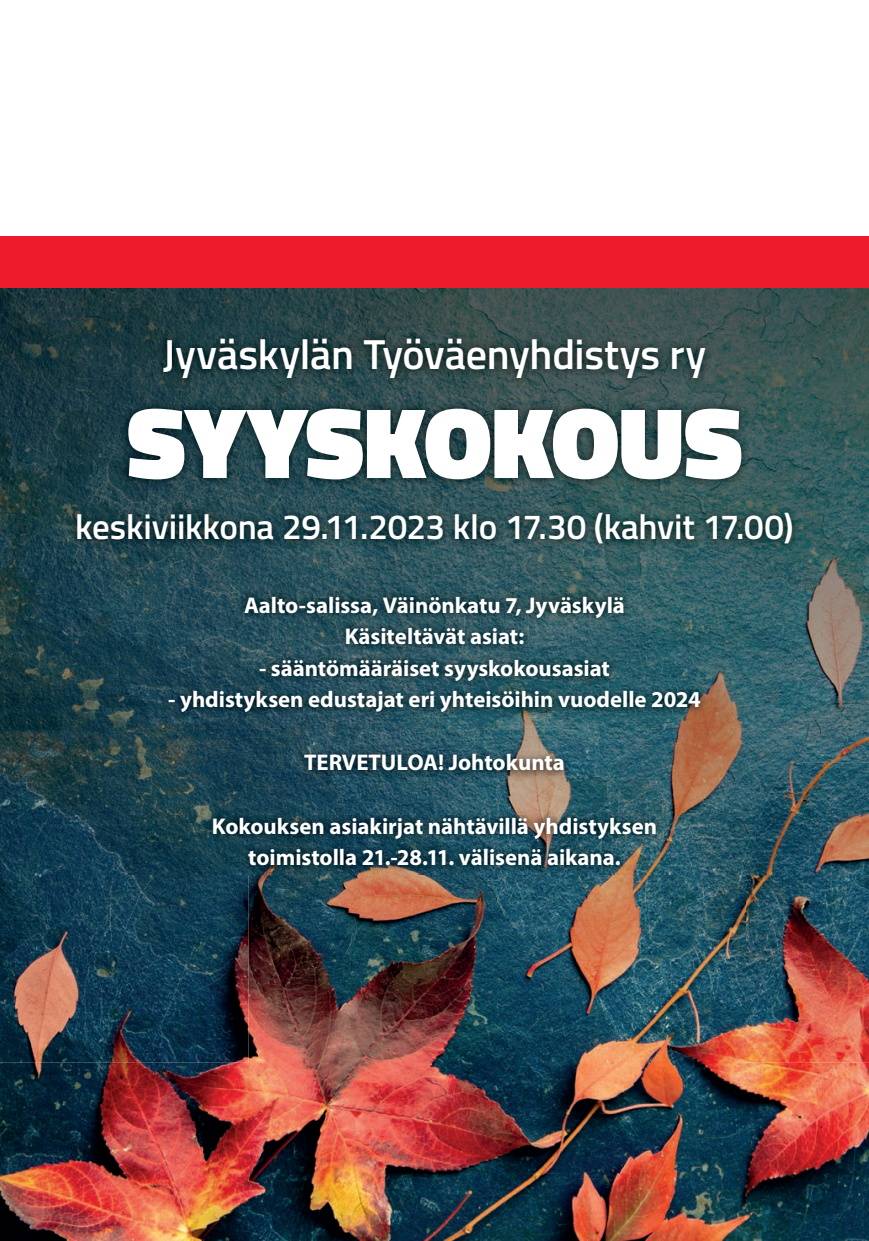
<style>
.page{position:relative;width:869px;height:1241px;background:#fff}
.page>*{position:absolute;margin:0;border:0;box-sizing:border-box;transform-origin:0 0}
.t1{font:900 101.5px "Titillium Web";letter-spacing:-.005em;color:#fff}
.t2{font:600 42px "Titillium Web";letter-spacing:-.005em;color:#fff}
.t3{font:600 35px "Titillium Web";letter-spacing:-.005em;color:#fff}
.t4{font:700 22.75px/31.5px "Myriad Pro";color:#fff;text-align:center}
</style>
<div class="page">
<img style="left:0;top:1062px;width:868px;height:178px">
<img style="left:745px;top:287px;width:123px;height:475px">
<img style="left:745px;top:762px;width:123px;height:300px">
<img style="left:0;top:287px;width:745px;height:55px">
<img style="left:496px;top:874px;width:249px;height:188px">
<img style="left:248px;top:874px;width:248px;height:188px">
<img style="left:0;top:823px;width:248px;height:239px">
<img style="left:0;top:342px;width:67px;height:481px">
<div style="left:0;top:236px;width:868px;height:51px;background:#ee1b2d"></div>
<img style="left:67px;top:330px;width:734px;height:241px">
<img style="left:67px;top:571px;width:734px;height:303px">
<h2 class="t2" style="left:163px;top:323px;width:544px">Jyväskylän Työväenyhdistys ry</h2>
<h1 class="t1" style="left:127px;top:368px;width:617px">SYYSKOKOUS</h1>
<h3 class="t3" style="left:75px;top:500px;width:719px">keskiviikkona 29.11.2023 klo 17.30 (kahvit 17.00)</h3>
<p class="t4" style="left:244px;top:588px;width:382px">Aalto-salissa, Väinönkatu 7, Jyväskylä<br>Käsiteltävät asiat:</p>
<p class="t4" style="left:259px;top:651px;width:352px">- sääntömääräiset syyskokousasiat</p>
<p class="t4" style="left:168px;top:683px;width:534px">- yhdistyksen edustajat eri yhteisöihin vuodelle 2024</p>
<p class="t4" style="left:304px;top:746px;width:262px">TERVETULOA! Johtokunta</p>
<p class="t4" style="left:212px;top:809px;width:446px">Kokouksen asiakirjat nähtävillä yhdistyksen toimistolla 21.-28.11. välisenä aikana.</p>
</div>
